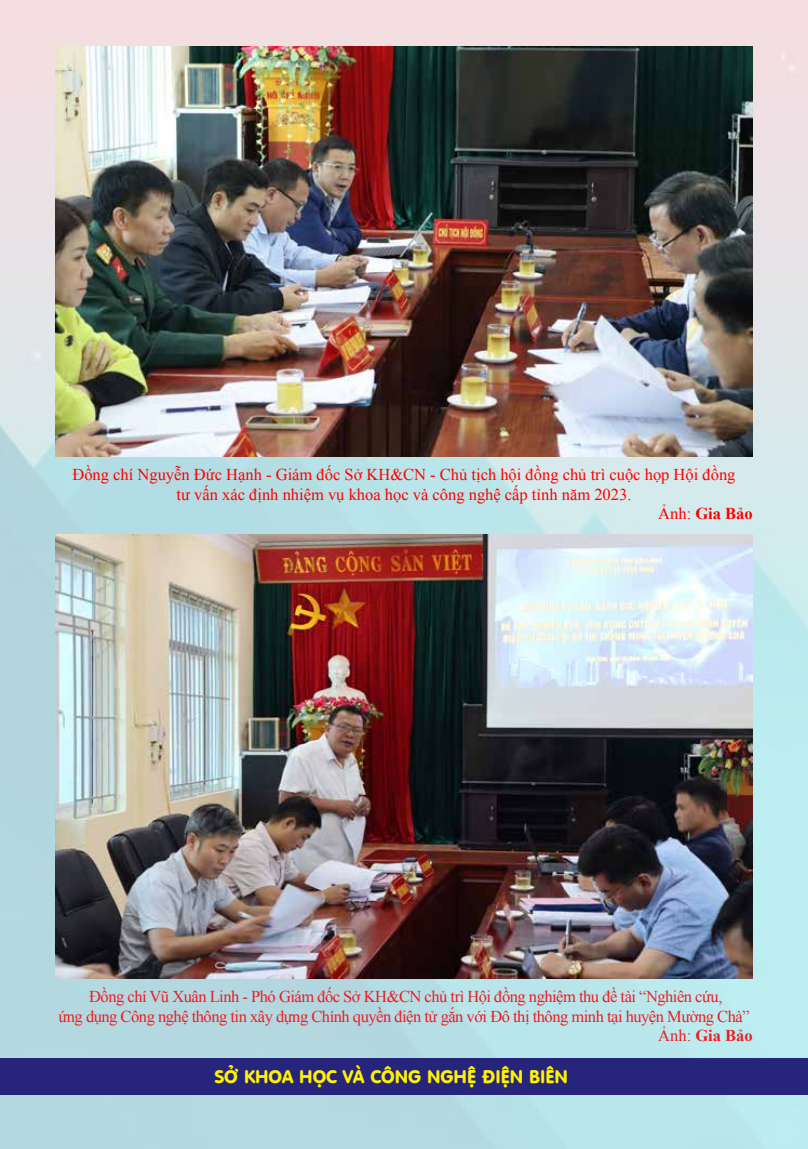
<style>
.page{position:relative;width:808px;height:1149px;background:#fff}
.page>*{position:absolute;margin:0;border:0;box-sizing:border-box;transform-origin:0 0}
.t1{font:700 18px "UVN Van";color:#fff200}
.t2{font:16.5px "Times New Roman";letter-spacing:-.03em;color:#ed1d24}
.t3{font:16.5px "Times New Roman";color:#f00}
.t4{font:700 16.5px "Times New Roman";color:#f00}
.t5{font:700 16.5px "Times New Roman";color:#ed1d24}
.s1{font-weight:400}
</style>
<div class="page">
<img style="left:0;top:0;width:808px;height:1148px">
<img style="left:55px;top:46px;width:698px;height:410px">
<img style="left:55px;top:534px;width:698px;height:444px">
<div style="left:0;top:1057px;width:808px;height:36px;background:#26247b"></div>
<p class="t3" style="left:72px;top:463px;width:664px">Đồng chí Nguyễn Đức Hạnh - Giám đốc Sở KH&amp;CN - Chủ tịch hội đồng chủ trì cuộc họp Hội đồng</p>
<p class="t3" style="left:177px;top:483px;width:456px">tư vấn xác định nhiệm vụ khoa học và công nghệ cấp tỉnh năm 2023.</p>
<p class="t4" style="left:658px;top:502px;width:96px"><span class="s1">Ảnh:</span> Gia Bảo</p>
<p class="t2" style="left:89px;top:985px;width:635px">Đồng chí Vũ Xuân Linh - Phó Giám đốc Sở KH&amp;CN chủ trì Hội đồng nghiệm thu đề tài “Nghiên cứu,</p>
<p class="t2" style="left:58px;top:1004px;width:693px">ứng dụng Công nghệ thông tin xây dựng Chính quyền điện tử gắn với Đô thị thông minh tại huyện Mường Chà”</p>
<p class="t5" style="left:658px;top:1023px;width:96px"><span class="s1">Ảnh:</span> Gia Bảo</p>
<p class="t1" style="left:214px;top:1061px;width:355px">SỞ KHOA HỌC VÀ CÔNG NGHỆ ĐIỆN BIÊN</p>
</div>
